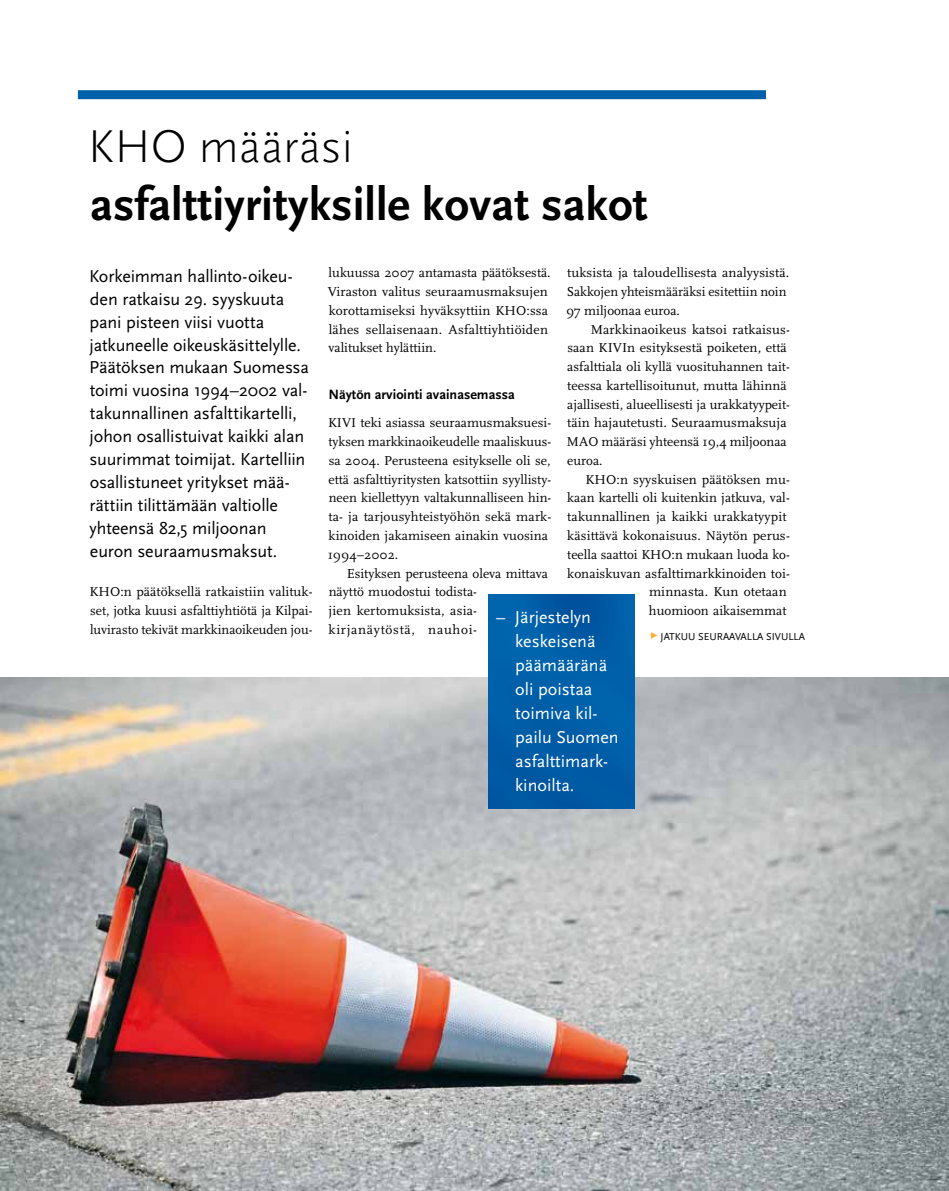
<style>
.page{position:relative;width:949px;height:1191px;background:#fff}
.page>*{position:absolute;margin:0;border:0;box-sizing:border-box;transform-origin:0 0}
.t1{font:700 48px "Scala Sans";color:#000}
.t2{font:300 48px "Scala Sans";color:#000}
.t3{font:18px/23px "Scala Sans";letter-spacing:-.01em;color:#000}
.t4{font:18px/24px "Scala Sans";color:#fff}
.t5{font:700 14.1px "Scala Sans";color:#000}
.t6{font:13.5px/18.8px "Scala";letter-spacing:.005em;color:#000}
.t7{font:10.5px "Scala Sans";color:#000}
.s1{color:#f8af34}
</style>
<div class="page">
<div style="left:78px;top:90px;width:687px;height:9px;background:#0060a9"></div>
<img style="left:0;top:678px;width:948px;height:513px">
<div style="left:488px;top:594px;width:146px;height:214px;background:#005ea7"></div>
<h1 class="t2" style="left:88px;top:120px;width:267px">Kho määräsi</h1>
<h1 class="t1" style="left:90px;top:179px;width:558px">asfalttiyrityksille kovat sakot</h1>
<p class="t3" style="left:89px;top:265px;width:221px">Korkeimman hallinto-oikeu&shy;den ratkaisu 29. syyskuuta pani pisteen viisi vuotta jatkuneelle oikeuskäsittelylle.<br>Päätöksen mukaan Suomessa toimi vuosina 1994–2002 val&shy;takunnallinen asfalttikartelli, johon osallistuivat kaikki alan suurimmat toimijat. Kartelliin osallistuneet yritykset mää&shy;rättiin tilittämään valtiolle yhteensä 82,5 miljoonan euron seuraamusmaksut.</p>
<p class="t6" style="left:89px;top:583px;width:224px;text-align:justify">KHO:n päätöksellä ratkaistiin valituk&shy;set, jotka kuusi asfalttiyhtiötä ja Kilpai&shy;luvirasto tekivät markkinaoikeuden jou-</p>
<p class="t6" style="left:327px;top:264px;width:224px">lukuussa 2007 antamasta päätöksestä.<br>Viraston valitus seuraamusmaksujen korottamiseksi hyväksyttiin KHO:ssa lähes sellaisenaan. Asfalttiyhtiöiden valitukset hylättiin.</p>
<p class="t5" style="left:328px;top:387px;width:188px">Näytön arviointi avainasemassa</p>
<p class="t6" style="left:327px;top:414px;width:225px">KIVI teki asiassa seuraamusmaksuesi&shy;tyksen markkinaoikeudelle maaliskuus&shy;sa 2004. Perusteena esitykselle oli se, että asfalttiyritysten katsottiin syyllisty&shy;neen kiellettyyn valtakunnalliseen hin&shy;ta- ja tarjousyhteistyöhön sekä mark&shy;kinoiden jakamiseen ainakin vuosina 1994–2002.</p>
<p class="t6" style="left:328px;top:564px;width:221px;text-indent:18px">Esityksen perusteena oleva mittava näyttö muodostui todista-<br>jien kertomuksista, asia&shy;kirjanäytöstä, nauhoi-</p>
<p class="t6" style="left:566px;top:264px;width:224px">tuksista ja taloudellisesta analyysistä.<br>Sakkojen yhteismääräksi esitettiin noin<br>97 miljoonaa euroa.</p>
<p class="t6" style="left:566px;top:320px;width:224px;text-indent:24px">Markkinaoikeus katsoi ratkaisus&shy;saan KIVIn esityksestä poiketen, että asfalttiala oli kyllä vuosituhannen tait&shy;teessa kartellisoitunut, mutta lähinnä ajallisesti, alueellisesti ja urakkatyypeit&shy;täin hajautetusti. Seuraamusmaksuja MAO määräsi yhteensä 19,4 miljoonaa euroa.</p>
<p class="t6" style="left:567px;top:470px;width:224px;text-align:right">KHO:n syyskuisen päätöksen mu&shy;kaan kartelli oli kuitenkin jatkuva, val&shy;takunnallinen ja kaikki urakkatyypit käsittävä kokonaisuus. Näytön perus&shy;teella saattoi KHO:n mukaan luoda ko&shy;konaiskuvan asfalttimarkkinoiden toi&shy;minnasta. Kun otetaan<br>huomioon aikaisemmat</p>
<h2 class="t4" style="left:515px;top:605px;width:105px;text-indent:-19px">– Järjestelyn keskeisenä päämääränä oli poistaa toimiva kil&shy;pailu Suomen asfalttimark&shy;kinoilta.</h2>
<p class="t7" style="left:649px;top:631px;width:56px"><span class="s1">✓</span>JATKUU SEURAAVALLA</p>
<p class="t7" style="left:766px;top:631px;width:7px">SIVULLA</p>
</div>
